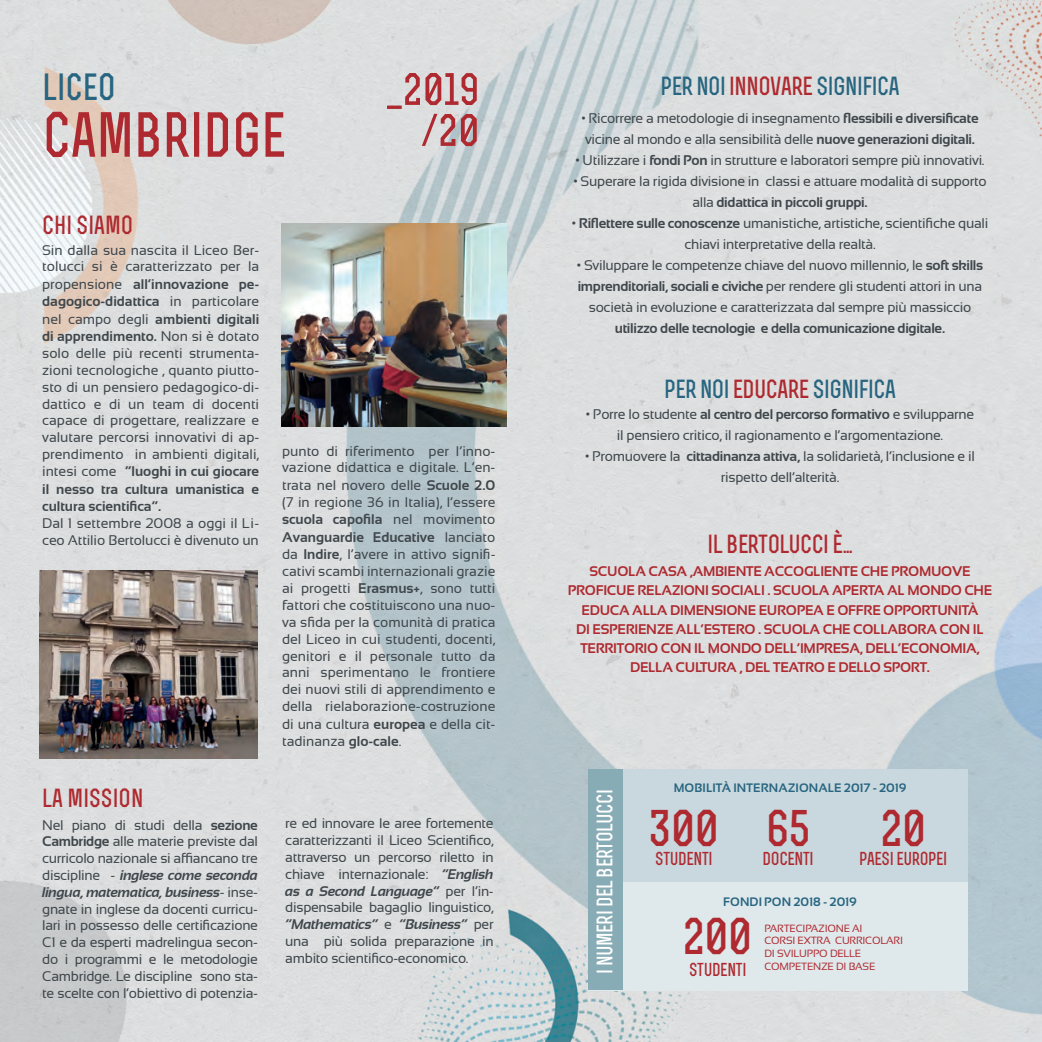
<style>
.page{position:relative;width:1042px;height:1042px;background:#fff}
.page>*{position:absolute;margin:0;border:0;box-sizing:border-box;transform-origin:0 0}
.t1{font:700 59.5px "Rex";color:#ae2a30}
.t2{font:700 48.12px "Rex";letter-spacing:-.02em;color:#ae2a30}
.t3{font:700 35.35px "Rex";color:#276580}
.t4{font:700 24.5px "Rex";letter-spacing:-.02em;color:#276580}
.t5{font:700 24.5px "Rex";color:#ae2a30}
.t6{font:700 24.5px "Rex";letter-spacing:-.02em;color:#ae2a30}
.t7{font:700 21px "Rex";letter-spacing:-.02em;color:#fff}
.t8{font:700 17.5px "Rex";letter-spacing:-.02em;color:#ae2a30}
.t9{font:14px/17.2px "Sansation";letter-spacing:-.02em;color:#3f474c;text-align:center}
.t10{font:700 14px/19.2px "Sansation";letter-spacing:-.02em;color:#ae2a30;text-align:center}
.t11{font:700 14px "Sansation";letter-spacing:-.02em;color:#3f474c}
.t12{font:700 12.25px "Sansation";letter-spacing:.01em;color:#276580}
.t13{font:10.5px/12.6px "Sansation";letter-spacing:-.02em;color:#ae2a30}
.s1{font-weight:700}
.s2{font-weight:700;font-style:italic}
.s3{color:#ae2a30}
</style>
<div class="page">
<img style="left:0;top:0;width:1042px;height:1042px">
<svg style="left:387px;top:73px;width:90px;height:73px;background:#ceadaf"></svg>
<div style="left:588px;top:878px;width:379px;height:113px;background:#dfe8eb"></div>
<div style="left:588px;top:769px;width:379px;height:113px;background:#c9d8de"></div>
<div style="left:588px;top:769px;width:35px;height:221px;background:#88acb5"></div>
<img style="left:40px;top:570px;width:218px;height:188px">
<img style="left:282px;top:223px;width:224px;height:203px">
<h3 class="t3" style="left:43px;top:65px;width:75px">LICEO</h3>
<h1 class="t1" style="left:43px;top:98px;width:245px">CAMBRIDGE</h1>
<h3 class="t5" style="left:42px;top:210px;width:93px">CHI SIAMO</h3>
<p class="t9" style="left:42px;top:241px;width:219px;text-align:justify">Sin dalla sua nascita il Liceo Ber&shy;tolucci si è caratterizzato per la propensione <span class="s1">all’innovazione pe&shy;dagogico-didattica</span> in particolare nel campo degli <span class="s1">ambienti digitali di apprendimento.</span> Non si è dotato solo delle più recenti strumenta&shy;zioni tecnologiche , quanto piutto&shy;sto di un pensiero pedagogico-di&shy;dattico e di un team di docenti capace di progettare, realizzare e valutare percorsi innovativi di ap&shy;prendimento in ambienti digitali, intesi come <span class="s1">“luoghi in cui giocare il nesso tra cultura umanistica e cultura scientifica”.</span></p>
<p class="t9" style="left:42px;top:515px;width:219px;text-align:left">Dal 1 settembre 2008 a oggi il Li&shy;ceo Attilio Bertolucci è divenuto un</p>
<h3 class="t5" style="left:42px;top:783px;width:103px">LA MISSION</h3>
<p class="t9" style="left:42px;top:816px;width:217px;text-align:justify">Nel piano di studi della <span class="s1">sezione Cambridge</span> alle materie previste dal curricolo nazionale si affiancano tre discipline - <span class="s2">inglese come seconda lingua, matematica, business</span>- inse&shy;gnate in inglese da docenti curricu&shy;lari in possesso delle certificazione C1 e da esperti madrelingua secon&shy;do i programmi e le metodologie Cambridge. Le discipline sono sta&shy;te scelte con l’obiettivo di potenzia-</p>
<p class="t9" style="left:282px;top:442px;width:215px;text-align:justify">punto di riferimento per l’inno&shy;vazione didattica e digitale. L’en&shy;trata nel novero delle <span class="s1">Scuole 2.0 </span>(7 in regione 36 in Italia), l’essere <span class="s1">scuola capofila</span> nel movimento <span class="s1">Avanguardie Educative</span> lanciato da <span class="s1">Indire</span>, l’avere in attivo signifi&shy;cativi scambi internazionali grazie ai progetti <span class="s1">Erasmus+</span>, sono tutti fattori che costituiscono una nuo&shy;va sfida per la comunità di pratica del Liceo in cui studenti, docenti, genitori e il personale tutto da anni sperimentano le frontiere dei nuovi stili di apprendimento e della rielaborazione-costruzione di una cultura <span class="s1">europea</span> e della cit&shy;tadinanza <span class="s1">glo-cale</span>.</p>
<p class="t9" style="left:285px;top:815px;width:210px;text-align:justify">re ed innovare le aree fortemente caratterizzanti il Liceo Scientifico, attraverso un percorso riletto in chiave internazionale: <span class="s2">“English as a Second Language”</span> per l’in&shy;dispensabile bagaglio linguistico, <span class="s2">“Mathematics”</span> e <span class="s2">“Business”</span> per una più solida preparazione in ambito scientifico-economico.</p>
<h3 class="t4" style="left:660px;top:71px;width:241px">PER NOI <span class="s3">INNOVARE</span> SIGNIFICA</h3>
<p class="t9" style="left:581px;top:108px;width:399px;line-height:21px;text-align:left">• Ricorrere a metodologie di insegnamento <span class="s1">flessibili e diversificate </span>vicine al mondo e alla sensibilità delle <span class="s1">nuove generazioni digitali.</span></p>
<p class="t9" style="left:575px;top:152px;width:411px">• Utilizzare i <span class="s1">fondi Pon</span> in strutture e laboratori sempre più innovativi.</p>
<p class="t9" style="left:573px;top:171px;width:415px;line-height:21px">• Superare la rigida divisione in classi e attuare modalità di supporto alla <span class="s1">didattica in piccoli gruppi.</span></p>
<p class="t9" style="left:572px;top:213px;width:418px;line-height:21px">• <span class="s1">Riflettere sulle conoscenze</span> umanistiche, artistiche, scientifiche quali chiavi interpretative della realtà.</p>
<p class="t9" style="left:577px;top:255px;width:408px;line-height:21px">• Sviluppare le competenze chiave del nuovo millennio, le <span class="s1">soft skills imprenditoriali, sociali e civiche</span> per rendere gli studenti attori in una società in evoluzione e caratterizzata dal sempre più massiccio</p>
<p class="t11" style="left:615px;top:321px;width:332px">utilizzo delle tecnologie e della comunicazione digitale.</p>
<h3 class="t4" style="left:664px;top:374px;width:233px">PER NOI <span class="s3">EDUCARE</span> SIGNIFICA</h3>
<p class="t9" style="left:586px;top:404px;width:390px;line-height:21px">• Porre lo studente <span class="s1">al centro del percorso formativo</span> e svilupparne il pensiero critico, il ragionamento e l’argomentazione.</p>
<p class="t9" style="left:585px;top:446px;width:391px;line-height:21px">• Promuovere la <span class="s1">cittadinanza attiva,</span> la solidarietà, l’inclusione e il rispetto dell’alterità.</p>
<h3 class="t6" style="left:707px;top:529px;width:147px">IL BERTOLUCCI È...</h3>
<p class="t10" style="left:568px;top:561px;width:426px">SCUOLA CASA ,AMBIENTE ACCOGLIENTE CHE PROMUOVE PROFICUE RELAZIONI SOCIALI . SCUOLA APERTA AL MONDO CHE EDUCA ALLA DIMENSIONE EUROPEA E OFFRE OPPORTUNITÀ<br>DI ESPERIENZE ALL’ESTERO . SCUOLA CHE COLLABORA CON IL TERRITORIO CON IL MONDO DELL’IMPRESA, DELL’ECONOMIA, DELLA CULTURA , DEL TEATRO E DELLO SPORT.</p>
<h3 class="t7" style="left:591px;top:974px;width:186px;rotate:-90deg">I NUMERI DEL BERTOLUCCI</h3>
<p class="t12" style="left:674px;top:780px;width:234px">MOBILITÀ INTERNAZIONALE 2017 - 2019</p>
<h2 class="t2" style="left:649px;top:798px;width:163px">300 65</h2>
<h2 class="t2" style="left:880px;top:798px;width:48px">20</h2>
<p class="t8" style="left:655px;top:848px;width:59px">STUDENTI</p>
<p class="t8" style="left:762px;top:848px;width:53px">DOCENTI</p>
<p class="t8" style="left:859px;top:848px;width:89px">PAESI EUROPEI</p>
<p class="t12" style="left:723px;top:894px;width:135px">FONDI PON 2018 - 2019</p>
<h2 class="t2" style="left:683px;top:906px;width:71px">200</h2>
<p class="t8" style="left:689px;top:958px;width:59px">STUDENTI</p>
<p class="t13" style="left:764px;top:922px;width:140px">PARTECIPAZIONE AI<br>CORSI EXTRA CURRICOLARI<br>DI SVILUPPO DELLE<br>COMPETENZE DI BASE</p>
</div>
